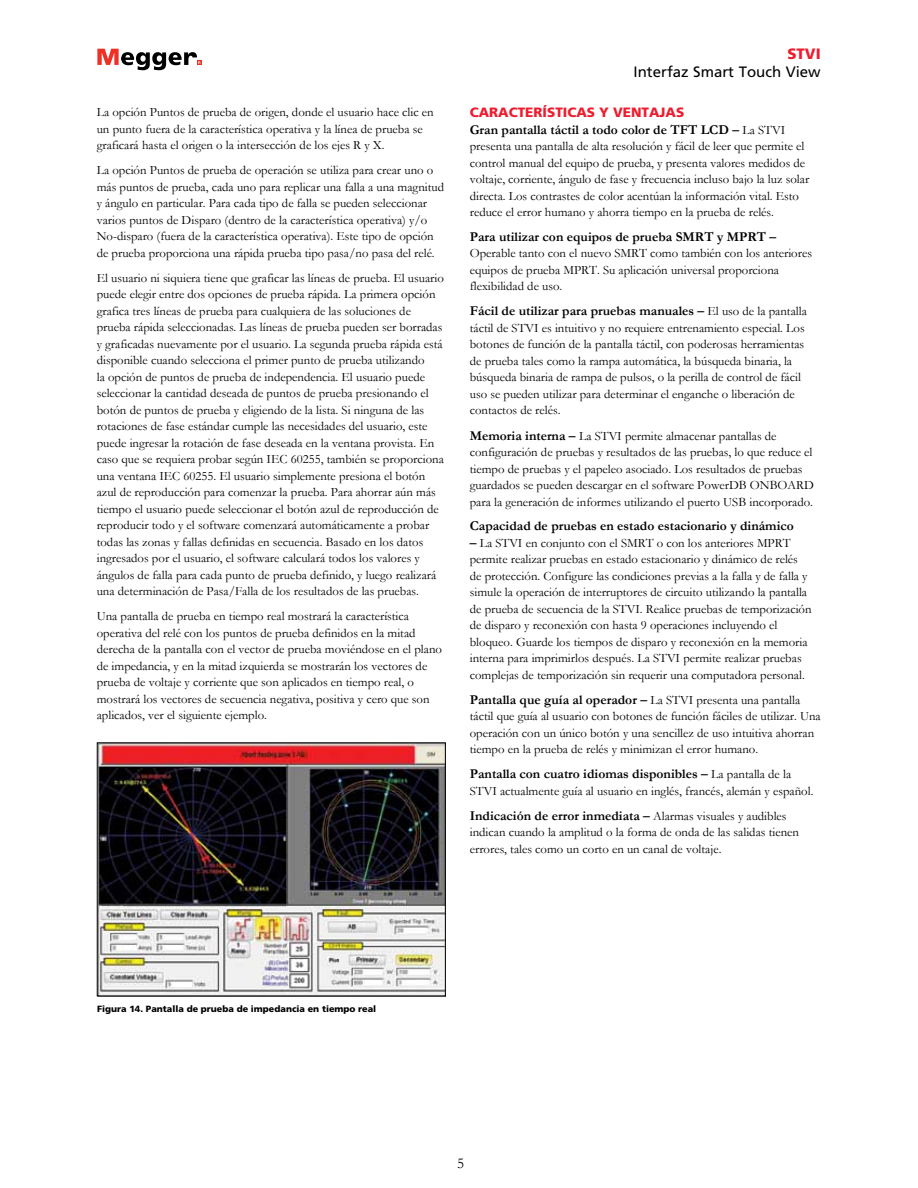
<style>
.page{position:relative;width:918px;height:1188px;background:#fff}
.page>*{position:absolute;margin:0;border:0;box-sizing:border-box;transform-origin:0 0}
.t1{font:15px "Frutiger LT Std";color:#000}
.t2{font:900 15px "Frutiger LT Std";color:#ed1c2e}
.t3{font:15px "Garamond";color:#000}
.t4{font:700 13.5px "Garamond";color:#000}
.t5{font:900 13.5px "Frutiger LT Std";color:#ed1c2e}
.t6{font:12.75px/16.5px "Garamond";color:#000}
.t7{font:900 9px "Frutiger LT Std";color:#000}
.s1{font-weight:400;font-size:12.75px}
.s2{font-weight:700;font-size:13.5px}
</style>
<div class="page">
<svg style="left:97px;top:49px;width:104px;height:21px"></svg>
<img style="left:99px;top:744px;width:345px;height:250px">
<div style="left:97px;top:742px;width:349px;height:254px;border:1px solid #000"></div>
<p class="t6" style="left:97px;top:104px;width:339px">La opción Puntos de prueba de origen, donde el usuario hace clic en un punto fuera de la característica operativa y la línea de prueba se graficará hasta el origen o la intersección de los ejes R y X.</p>
<p class="t6" style="left:97px;top:162px;width:349px">La opción Puntos de prueba de operación se utiliza para crear uno o más puntos de prueba, cada uno para replicar una falla a una magnitud y ángulo en particular. Para cada tipo de falla se pueden seleccionar varios puntos de Disparo (dentro de la característica operativa) y/o No-disparo (fuera de la característica operativa). Este tipo de opción de prueba proporciona una rápida prueba tipo pasa/no pasa del relé.</p>
<p class="t6" style="left:97px;top:269px;width:349px">El usuario ni siquiera tiene que graficar las líneas de prueba. El usuario puede elegir entre dos opciones de prueba rápida. La primera opción grafica tres líneas de prueba para cualquiera de las soluciones de prueba rápida seleccionadas. Las líneas de prueba pueden ser borradas y graficadas nuevamente por el usuario. La segunda prueba rápida está disponible cuando selecciona el primer punto de prueba utilizando<br>la opción de puntos de prueba de independencia. El usuario puede seleccionar la cantidad deseada de puntos de prueba presionando el botón de puntos de prueba y eligiendo de la lista. Si ninguna de las rotaciones de fase estándar cumple las necesidades del usuario, este puede ingresar la rotación de fase deseada en la ventana provista. En caso que se requiera probar según IEC 60255, también se proporciona una ventana IEC 60255. El usuario simplemente presiona el botón azul de reproducción para comenzar la prueba. Para ahorrar aún más tiempo el usuario puede seleccionar el botón azul de reproducción de reproducir todo y el software comenzará automáticamente a probar todas las zonas y fallas definidas en secuencia. Basado en los datos ingresados por el usuario, el software calculará todos los valores y ángulos de falla para cada punto de prueba definido, y luego realizará una determinación de Pasa/Falla de los resultados de las pruebas.</p>
<p class="t6" style="left:97px;top:608px;width:347px">Una pantalla de prueba en tiempo real mostrará la característica operativa del relé con los puntos de prueba definidos en la mitad derecha de la pantalla con el vector de prueba moviéndose en el plano de impedancia, y en la mitad izquierda se mostrarán los vectores de prueba de voltaje y corriente que son aplicados en tiempo real, o mostrará los vectores de secuencia negativa, positiva y cero que son aplicados, ver el siguiente ejemplo.</p>
<p class="t2" style="left:787px;top:45px;width:35px">STVI</p>
<p class="t1" style="left:634px;top:63px;width:189px">Interfaz Smart Touch View</p>
<p class="t5" style="left:470px;top:104px;width:216px">CARACTERÍSTICAS Y VENTAJAS</p>
<p class="t4" style="left:470px;top:120px;width:317px">Gran pantalla táctil a todo color de TFT LCD – <span class="s1">La STVI</span></p>
<p class="t6" style="left:470px;top:138px;width:341px">presenta una pantalla de alta resolución y fácil de leer que permite el control manual del equipo de prueba, y presenta valores medidos de voltaje, corriente, ángulo de fase y frecuencia incluso bajo la luz solar directa. Los contrastes de color acentúan la información vital. Esto reduce el error humano y ahorra tiempo en la prueba de relés.</p>
<p class="t4" style="left:470px;top:228px;width:308px">Para utilizar con equipos de prueba SMRT y MPRT –</p>
<p class="t6" style="left:470px;top:245px;width:344px">Operable tanto con el nuevo SMRT como también con los anteriores equipos de prueba MPRT. Su aplicación universal proporciona flexibilidad de uso.</p>
<p class="t4" style="left:470px;top:302px;width:339px">Fácil de utilizar para pruebas manuales – <span class="s1">El uso de la pantalla</span></p>
<p class="t6" style="left:470px;top:319px;width:336px">táctil de STVI es intuitivo y no requiere entrenamiento especial. Los botones de función de la pantalla táctil, con poderosas herramientas de prueba tales como la rampa automática, la búsqueda binaria, la búsqueda binaria de rampa de pulsos, o la perilla de control de fácil uso se pueden utilizar para determinar el enganche o liberación de contactos de relés.</p>
<p class="t6" style="left:470px;top:427px;width:346px"><span class="s2">Memoria interna –</span> La STVI permite almacenar pantallas de configuración de pruebas y resultados de las pruebas, lo que reduce el tiempo de pruebas y el papeleo asociado. Los resultados de pruebas guardados se pueden descargar en el software PowerDB ONBOARD para la generación de informes utilizando el puerto USB incorporado.</p>
<p class="t4" style="left:470px;top:517px;width:326px">Capacidad de pruebas en estado estacionario y dinámico</p>
<p class="t6" style="left:470px;top:534px;width:343px"><span class="s2">–</span> La STVI en conjunto con el SMRT o con los anteriores MPRT permite realizar pruebas en estado estacionario y dinámico de relés de protección. Configure las condiciones previas a la falla y de falla y simule la operación de interruptores de circuito utilizando la pantalla de prueba de secuencia de la STVI. Realice pruebas de temporización de disparo y reconexión con hasta 9 operaciones incluyendo el bloqueo. Guarde los tiempos de disparo y reconexión en la memoria interna para imprimirlos después. La STVI permite realizar pruebas complejas de temporización sin requerir una computadora personal.</p>
<p class="t4" style="left:470px;top:690px;width:332px">Pantalla que guía al operador – <span class="s1">La STVI presenta una pantalla</span></p>
<p class="t6" style="left:470px;top:708px;width:353px">táctil que guía al usuario con botones de función fáciles de utilizar. Una operación con un único botón y una sencillez de uso intuitiva ahorran tiempo en la prueba de relés y minimizan el error humano.</p>
<p class="t4" style="left:470px;top:765px;width:323px">Pantalla con cuatro idiomas disponibles – <span class="s1">La pantalla de la</span></p>
<p class="t6" style="left:470px;top:782px;width:345px">STVI actualmente guía al usuario en inglés, francés, alemán y español.</p>
<p class="t4" style="left:470px;top:806px;width:318px">Indicación de error inmediata – <span class="s1">Alarmas visuales y audibles</span></p>
<p class="t6" style="left:470px;top:824px;width:331px">indican cuando la amplitud o la forma de onda de las salidas tienen errores, tales como un corto en un canal de voltaje.</p>
<p class="t7" style="left:97px;top:1004px;width:281px">Figura 14. Pantalla de prueba de impedancia en tiempo real</p>
<p class="t3" style="left:457px;top:1153px;width:9px">5</p>
</div>
